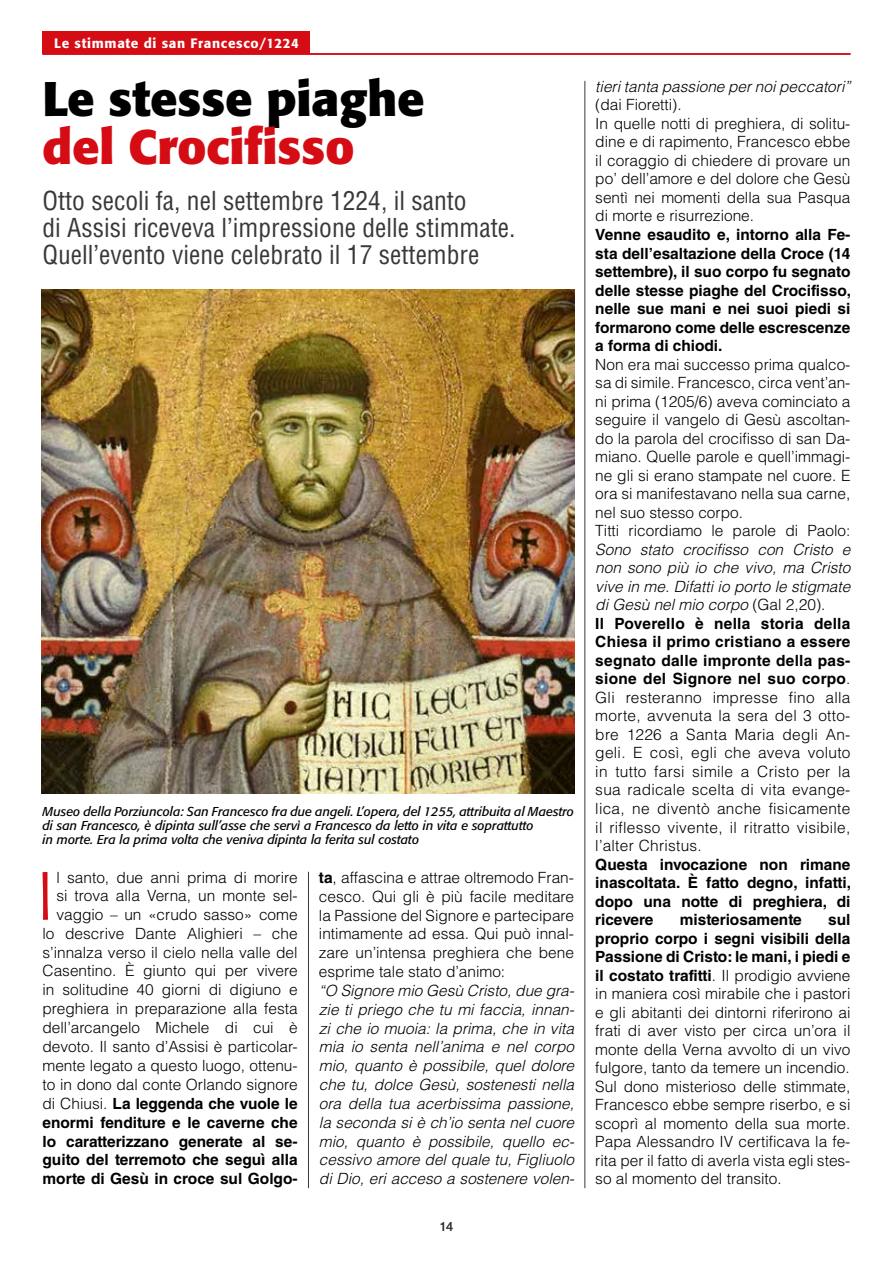
<style>
.page{position:relative;width:893px;height:1263px;background:#fff}
.page>*{position:absolute;margin:0;border:0;box-sizing:border-box;transform-origin:0 0}
.t1{font:300 67.5px "Formata";color:#d50c14}
.t2{font:700 48px "Formata";color:#000}
.t3{font:700 48px "Formata";color:#d50c14}
.t4{font:condensed 25.5px/27px "Helvetica LT Std";color:#383937}
.t5{font:300 15.45px/18.5px "Helvetica LT Std";color:#000;text-align:justify}
.t6{font:300 15.45px/18.5px "Helvetica LT Std";letter-spacing:.02em;color:#000}
.t7{font:italic 300 15.45px/18.9px "Helvetica LT Std";color:#000;text-align:justify}
.t8{font:700 15.45px/18.5px "Helvetica LT Std";color:#000;text-align:justify}
.t9{font:500 13.5px "Formata";letter-spacing:.05em;color:#fff}
.t10{font:italic 12.75px/14.2px "Formata";color:#000}
.t11{font:12.75px "Helvetica LT Std";color:#383937}
.s1{font-weight:700}
.s2{font-style:italic}
</style>
<div class="page">
<div style="left:43px;top:32px;width:267px;height:22px;background:#d50c14"></div>
<hr style="left:43px;top:53px;width:807px;height:2px;background:#d50c14">
<img style="left:42px;top:289px;width:532px;height:504px">
<hr style="left:585px;top:81px;width:1px;height:1107px;background:#383937">
<hr style="left:308px;top:872px;width:1px;height:316px;background:#383937">
<p class="t9" style="left:54px;top:35px;width:246px">Le stimmate di san Francesco/1224</p>
<h2 class="t2" style="left:43px;top:69px;width:383px">Le stesse piaghe</h2>
<h2 class="t3" style="left:43px;top:117px;width:314px">del Crocifisso</h2>
<h3 class="t4" style="left:43px;top:187px;width:474px">Otto secoli fa, nel settembre 1224, il santo<br>di Assisi riceveva l’impressione delle stimmate.<br>Quell’evento viene celebrato il 17 settembre</h3>
<p class="t10" style="left:43px;top:804px;width:533px">Museo della Porziuncola: San Francesco fra due angeli. L’opera, del 1255, attribuita al Maestro di san Francesco, è dipinta sull’asse che servì a Francesco da letto in vita e soprattutto<br>in morte. Era la prima volta che veniva dipinta la ferita sul costato</p>
<p class="t5" style="left:43px;top:868px;width:257px;line-height:18.9px;text-align:right">l santo, due anni prima di morire si trova alla Verna, un monte sel&shy;vaggio – un «crudo sasso» come lo descrive Dante Alighieri – che s’innalza verso il cielo nella valle del Casentino. È giunto qui per vivere in solitudine 40 giorni di digiuno e preghiera in preparazione alla festa dell’arcangelo Michele di cui è devoto. Il santo d’Assisi è particolar&shy;mente legato a questo luogo, ottenu&shy;to in dono dal conte Orlando signore di Chiusi. <span class="s1">La leggenda che vuole le enormi fenditure e le caverne che lo caratterizzano generate al se&shy;guito del terremoto che seguì alla morte di Gesù in croce sul Golgo-</span></p>
<h1 class="t1" style="left:38px;top:856px;width:17px">I</h1>
<p class="t5" style="left:319px;top:868px;width:257px;line-height:18.9px"><span class="s1">ta</span>, affascina e attrae oltremodo Fran&shy;cesco. Qui gli è più facile meditare la Passione del Signore e partecipare intimamente ad essa. Qui può innal&shy;zare un’intensa preghiera che bene esprime tale stato d’animo:</p>
<p class="t7" style="left:319px;top:981px;width:257px">“O Signore mio Gesù Cristo, due gra&shy;zie ti priego che tu mi faccia, innan&shy;zi che io muoia: la prima, che in vita mia io senta nell’anima e nel corpo mio, quanto è possibile, quel dolore che tu, dolce Gesù, sostenesti nella ora della tua acerbissima passione, la seconda si è ch’io senta nel cuore mio, quanto è possibile, quello ec&shy;cessivo amore del quale tu, Figliuolo di Dio, eri acceso a sostenere volen-</p>
<p class="t11" style="left:440px;top:1219px;width:15px">14</p>
<p class="t7" style="left:595px;top:77px;width:257px">tieri tanta passione per noi peccatori”</p>
<p class="t5" style="left:595px;top:96px;width:257px;text-align:left">(dai Fioretti).<br>In quelle notti di preghiera, di solitu&shy;dine e di rapimento, Francesco ebbe il coraggio di chiedere di provare un po’ dell’amore e del dolore che Gesù sentì nei momenti della sua Pasqua di morte e risurrezione.</p>
<p class="t8" style="left:595px;top:225px;width:257px">Venne esaudito e, intorno alla Fe&shy;sta dell’esaltazione della Croce (14 settembre), il suo corpo fu segnato delle stesse piaghe del Crocifisso, nelle sue mani e nei suoi piedi si formarono come delle escrescenze a forma di chiodi.</p>
<p class="t5" style="left:595px;top:355px;width:257px;text-align:left">Non era mai successo prima qualco&shy;sa di simile. Francesco, circa vent’an&shy;ni prima (1205/6) aveva cominciato a seguire il vangelo di Gesù ascoltan&shy;do la parola del crocifisso di san Da&shy;miano. Quelle parole e quell’immagi&shy;ne gli si erano stampate nel cuore. E ora si manifestavano nella sua carne, nel suo stesso corpo.<br>Titti ricordiamo le parole di Paolo:</p>
<p class="t6" style="left:595px;top:540px;width:257px"><span class="s2">Sono stato crocifisso con Cristo e non sono più io che vivo, ma Cristo vive in me. Difatti io porto le stigmate di Gesù nel mio corpo</span> (Gal 2,20).<br><span class="s1">Il Poverello è nella storia della Chiesa il primo cristiano a essere segnato dalle impronte della pas&shy;sione del Signore nel suo corpo</span>.<br>Gli resteranno impresse fino alla morte, avvenuta la sera del 3 otto&shy;bre 1226 a Santa Maria degli An&shy;geli. E così, egli che aveva voluto in tutto farsi simile a Cristo per la sua radicale scelta di vita evange&shy;lica, ne diventò anche fisicamente il riflesso vivente, il ritratto visibile, l’alter Christus.</p>
<p class="t8" style="left:595px;top:855px;width:257px">Questa invocazione non rimane inascoltata. È fatto degno, infatti, dopo una notte di preghiera, di ricevere</p>
<p class="t8" style="left:680px;top:910px;width:124px">misteriosamente</p>
<p class="t5" style="left:595px;top:910px;width:257px;text-indent:233px"><span class="s1">sul proprio corpo i segni visibili della Passione di Cristo: le mani, i piedi e il costato trafitti</span>. Il prodigio avviene in maniera così mirabile che i pastori e gli abitanti dei dintorni riferirono ai frati di aver visto per circa un’ora il monte della Verna avvolto di un vivo fulgore, tanto da temere un incendio.<br>Sul dono misterioso delle stimmate, Francesco ebbe sempre riserbo, e si scoprì al momento della sua morte.<br>Papa Alessandro IV certificava la fe&shy;rita per il fatto di averla vista egli stes&shy;so al momento del transito.</p>
</div>
